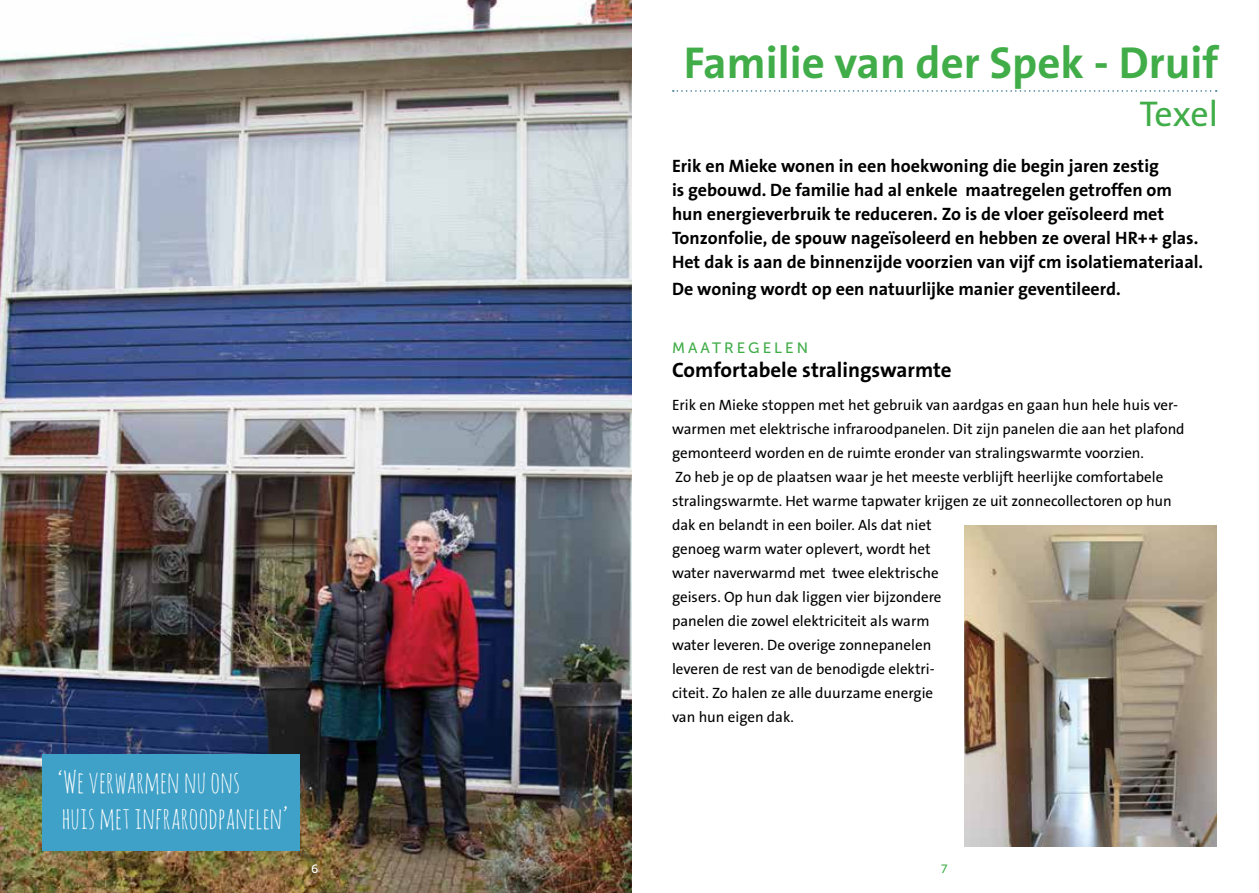
<style>
.page{position:relative;width:1259px;height:893px;background:#fff}
.page>*{position:absolute;margin:0;border:0;box-sizing:border-box;transform-origin:0 0}
.t1{font:700 45px "The Sans B7";color:#41ad49}
.t2{font:36px "The Sans B5 Plain";letter-spacing:-.015em;color:#41ad49}
.t3{font:30px/36px "Amatic SC";color:#fff}
.t4{font:700 21px "The Sans B7";color:#000}
.t5{font:700 18px/24px "The Sans B7";color:#000}
.t6{font:15px/24px "The Sans B5 Plain";color:#000}
.t7{font:15px "Museo Sans 500";letter-spacing:.2em;color:#41ad49}
.t8{font:12px "Museo Sans 500";color:#41ad49}
.t9{font:12px "Museo Sans 500";color:#fff}
</style>
<div class="page">
<img style="left:0;top:0;width:631px;height:893px">
<img style="left:964px;top:525px;width:252px;height:321px">
<div style="left:43px;top:754px;width:257px;height:96px;background:#40a1c8"></div>
<svg style="left:673px;top:90px;width:543px;height:2px"></svg>
<h3 class="t3" style="left:57px;top:763px;width:232px">‘We verwarmen nu ons<br>huis met infraroodpanelen’</h3>
<p class="t9" style="left:311px;top:863px;width:9px">6</p>
<h1 class="t1" style="left:684px;top:39px;width:536px">Familie van der Spek - Druif</h1>
<h2 class="t2" style="left:1139px;top:95px;width:80px">Texel</h2>
<p class="t5" style="left:672px;top:155px;width:533px">Erik en Mieke wonen in een hoekwoning die begin jaren zestig<br>is gebouwd. De familie had al enkele maatregelen getroffen om hun energieverbruik te reduceren. Zo is de vloer geïsoleerd met Tonzonfolie, de spouw nageïsoleerd en hebben ze overal HR++ glas.<br>Het dak is aan de binnenzijde voorzien van vijf cm isolatiemateriaal.</p>
<p class="t5" style="left:672px;top:278px;width:450px">De woning wordt op een natuurlijke manier geventileerd.</p>
<p class="t7" style="left:672px;top:340px;width:138px">MAATREGELEN</p>
<h3 class="t4" style="left:672px;top:359px;width:281px">Comfortabele stralingswarmte</h3>
<p class="t6" style="left:672px;top:393px;width:514px">Erik en Mieke stoppen met het gebruik van aardgas en gaan hun hele huis ver&shy;warmen met elektrische infraroodpanelen. Dit zijn panelen die aan het plafond gemonteerd worden en de ruimte eronder van stralingswarmte voorzien.<br>Zo heb je op de plaatsen waar je het meeste verblijft heerlijke comfortabele stralingswarmte. Het warme tapwater krijgen ze uit zonnecollectoren op hun</p>
<p class="t6" style="left:672px;top:513px;width:271px">dak en belandt in een boiler. Als dat niet genoeg warm water oplevert, wordt het water naverwarmd met twee elektrische geisers. Op hun dak liggen vier bijzondere panelen die zowel elektriciteit als warm water leveren. De overige zonnepanelen leveren de rest van de benodigde elektri&shy;citeit. Zo halen ze alle duurzame energie van hun eigen dak.</p>
<p class="t8" style="left:941px;top:862px;width:8px">7</p>
</div>
